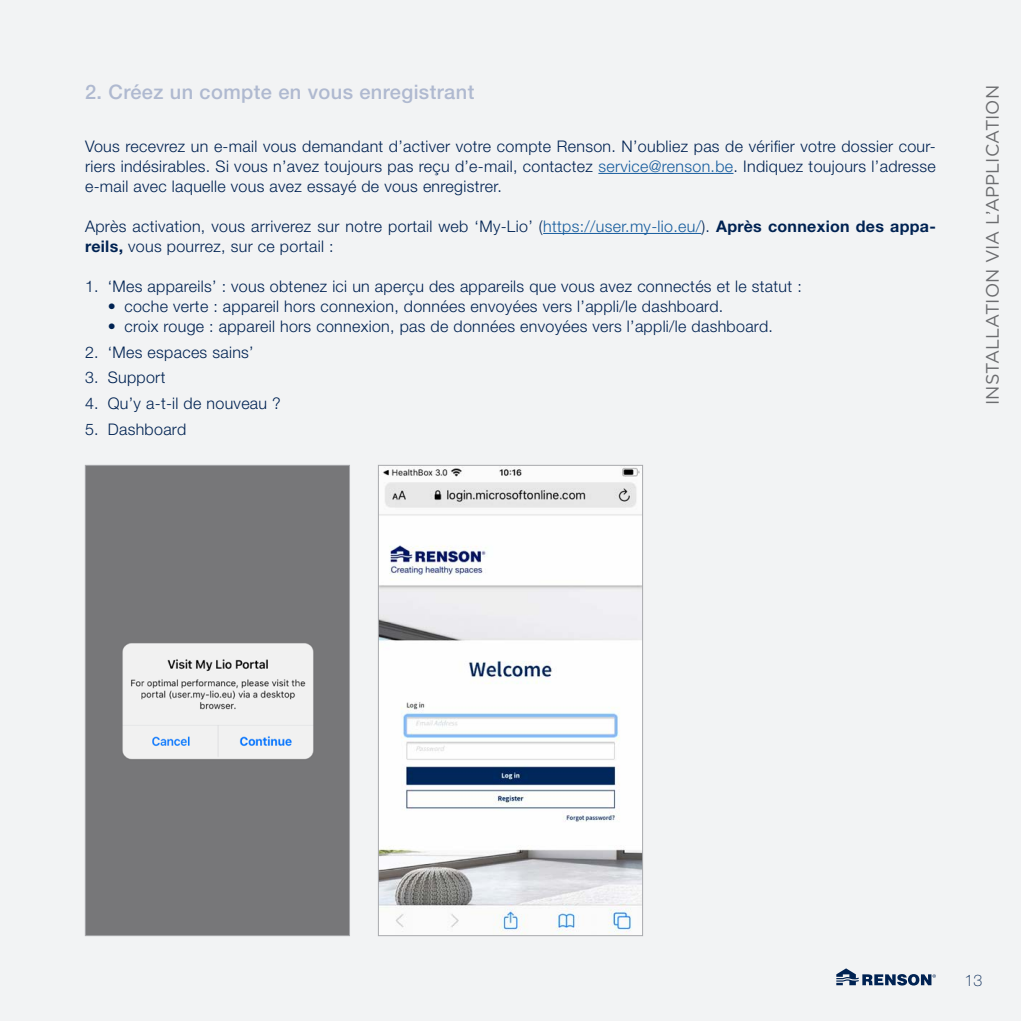
<style>
.page{position:relative;width:1021px;height:1021px;background:#fff}
.page>*{position:absolute;margin:0;border:0;box-sizing:border-box;transform-origin:0 0}
.T2{font:500 20px "Helvetica Neue LT Std";letter-spacing:.02em;color:#afb9d0}
.t1{font:18px "Gotham";color:#6c6d70}
.body{font:300 16px/20px "Helvetica Neue LT Std";letter-spacing:.02em;color:#002252;text-align:justify}
.t2{font:100 16px "Helvetica Neue LT Std";color:#002252}
.s1{color:#175d9e}
.s2{font-weight:700}
</style>
<div class="page">
<div style="left:0;top:0;width:1020px;height:1020px;background:#f2f3f4"></div>
<svg style="left:836px;top:968px;width:99px;height:17px"></svg>
<img style="left:87px;top:467px;width:261px;height:466px">
<div style="left:85px;top:465px;width:265px;height:470px;border:1px solid #a8a9ad"></div>
<img style="left:380px;top:467px;width:261px;height:466px">
<div style="left:378px;top:465px;width:265px;height:470px;border:1px solid #a8a9ad"></div>
<hr style="left:598px;top:173px;width:135px;height:1px;background:#175d9e">
<hr style="left:543px;top:233px;width:158px;height:1px;background:#175d9e">
<p class="T2" style="left:85px;top:80px;width:391px">2. Créez un compte en vous enregistrant</p>
<p class="t1" style="left:980px;top:405px;width:321px;rotate:-90deg">INSTALLATION VIA L’APPLICATION</p>
<p class="body" style="left:85px;top:136px;width:852px">Vous recevrez un e-mail vous demandant d’activer votre compte Renson. N’oubliez pas de vérifier votre dossier cour&shy;riers indésirables. Si vous n’avez toujours pas reçu d’e-mail, contactez <span class="s1">service@renson.be</span>. Indiquez toujours l’adresse e-mail avec laquelle vous avez essayé de vous enregistrer.</p>
<p class="body" style="left:85px;top:216px;width:852px">Après activation, vous arriverez sur notre portail web ‘My-Lio’ (<span class="s1">https://user.my-lio.eu/</span>). <span class="s2">Après connexion des appa&shy;reils,</span> vous pourrez, sur ce portail :</p>
<p class="body" style="left:85px;top:276px;width:718px">1. ‘Mes appareils’ : vous obtenez ici un aperçu des appareils que vous avez connectés et le statut :</p>
<p class="body" style="left:108px;top:296px;width:617px">• coche verte : appareil hors connexion, données envoyées vers l’appli/le dashboard.</p>
<p class="body" style="left:108px;top:316px;width:666px">• croix rouge : appareil hors connexion, pas de données envoyées vers l’appli/le dashboard.</p>
<p class="body" style="left:85px;top:341px;width:170px">2. ‘Mes espaces sains’</p>
<p class="body" style="left:85px;top:367px;width:82px">3. Support</p>
<p class="body" style="left:85px;top:393px;width:197px">4. Qu’y a-t-il de nouveau ?</p>
<p class="body" style="left:85px;top:418px;width:103px">5. Dashboard</p>
<p class="t2" style="left:964px;top:970px;width:19px">13</p>
</div>
